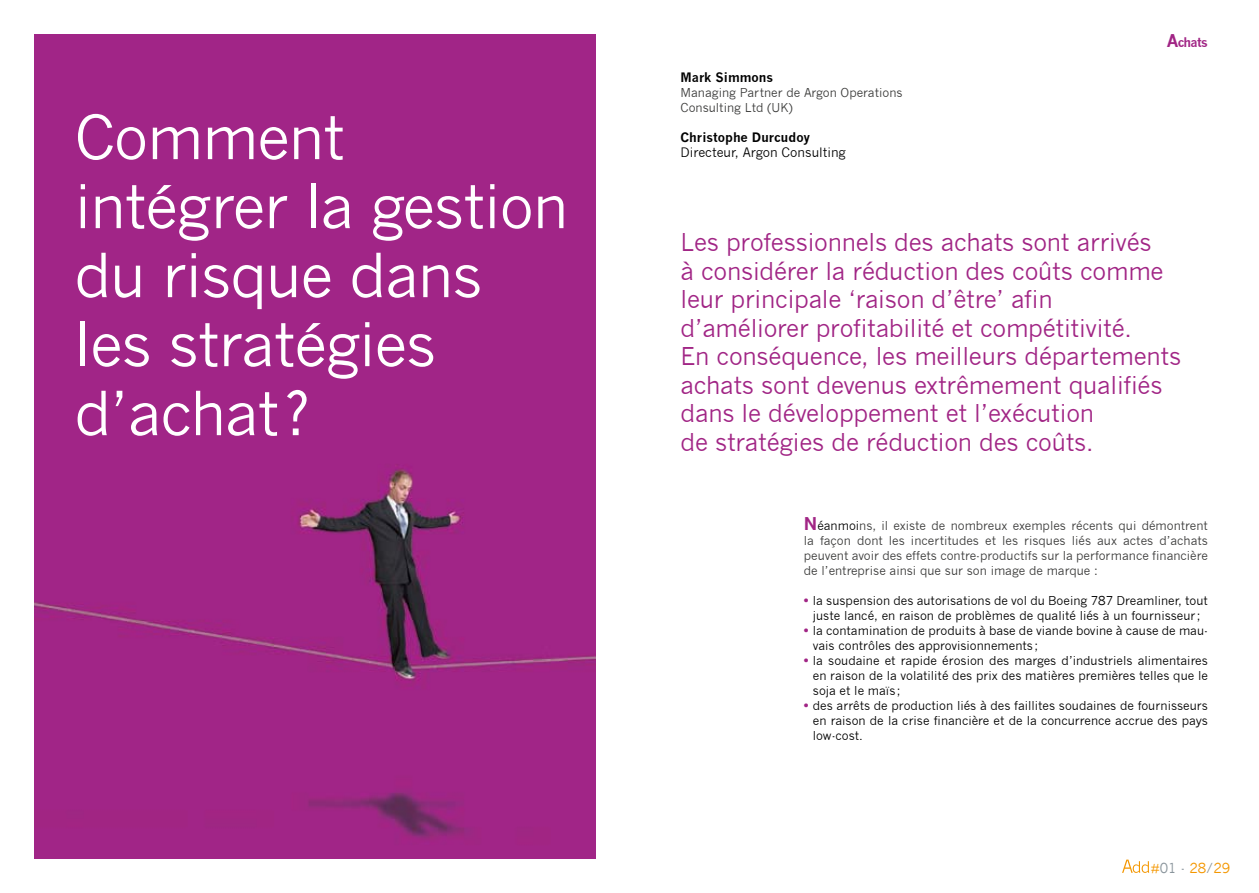
<style>
.page{position:relative;width:1259px;height:893px;background:#fff}
.page>*{position:absolute;margin:0;border:0;box-sizing:border-box;transform-origin:0 0}
.t1{font:60px/69px "News Gothic";letter-spacing:-.02em;color:#fff}
.t2{font:24px/28.5px "News Gothic";letter-spacing:-.01em;color:#a12585}
.t3{font:13.5px "News Gothic";color:#f49700}
.t4{font:700 12.75px "News Gothic";color:#000}
.t5{font:12.75px "News Gothic";color:#000}
.t6{font:700 12.75px "News Gothic";letter-spacing:-.045em;color:#a12585}
.t7{font:12px/15px "News Gothic";color:#000;text-align:justify}
.t8{font:12px/15px "News Gothic";color:#3a3a39;text-align:justify}
.s1{font-size:17.25px}
.s2{font-weight:700;font-size:17.25px;color:#a12585}
.s3{color:#000}
.s4{font-weight:700;font-size:13.5px;color:#a12585}
.s5{color:#89949b}
</style>
<div class="page">
<div style="left:34px;top:34px;width:561px;height:825px;background:#a12587"></div>
<svg style="left:1122px;top:860px;width:27px;height:13px"></svg>
<h1 class="t1" style="left:74px;top:108px;width:495px">Comment intégrer la gestion du risque dans les stratégies d’achat ?</h1>
<p class="t4" style="left:680px;top:72px;width:94px">Mark Simmons</p>
<p class="t8" style="left:680px;top:86px;width:224px">Managing Partner de Argon Operations<br>Consulting Ltd (UK)</p>
<p class="t4" style="left:680px;top:132px;width:131px">Christophe Durcudoy</p>
<p class="t5" style="left:680px;top:147px;width:167px">Directeur, Argon Consulting</p>
<p class="t6" style="left:1166px;top:37px;width:43px"><span class="s1">A</span>chats</p>
<p class="t2" style="left:680px;top:230px;width:502px">Les professionnels des achats sont arrivés<br>à considérer la réduction des coûts comme leur principale ‘raison d’être’ afin d’améliorer profitabilité et compétitivité.<br>En conséquence, les meilleurs départements achats sont devenus extrêmement qualifiés dans le développement et l’exécution<br>de stratégies de réduction des coûts.</p>
<p class="t8" style="left:804px;top:519px;width:405px"><span class="s2">N</span><span class="s3">éanmoi</span>ns, il existe de nombreux exemples récents qui démontrent la façon dont les incertitudes et les risques liés aux actes d’achats peuvent avoir des effets contre-productifs sur la performance financière de l’entreprise ainsi que sur son image de marque :</p>
<p class="t7" style="left:804px;top:594px;width:405px;text-align:center"><span class="s4">•</span> la suspension des autorisations de vol du Boeing 787 Dreamliner, tout juste lancé, en raison de problèmes de qualité liés à un fournisseur ;</p>
<p class="t7" style="left:813px;top:624px;width:396px;text-indent:-9px"><span class="s4">•</span> la contamination de produits à base de viande bovine à cause de mau&shy;vais contrôles des approvisionnements ;</p>
<p class="t7" style="left:813px;top:654px;width:396px;text-indent:-9px"><span class="s4">•</span> la soudaine et rapide érosion des marges d’industriels alimentaires en raison de la volatilité des prix des matières premières telles que le soja et le maïs ;</p>
<p class="t7" style="left:813px;top:699px;width:396px;text-indent:-9px"><span class="s4">•</span> des arrêts de production liés à des faillites soudaines de fournisseurs en raison de la crise financière et de la concurrence accrue des pays low-cost.</p>
<p class="t3" style="left:1150px;top:863px;width:81px">#<span class="s5">01 -</span> 28<span class="s5">/</span>29</p>
</div>
